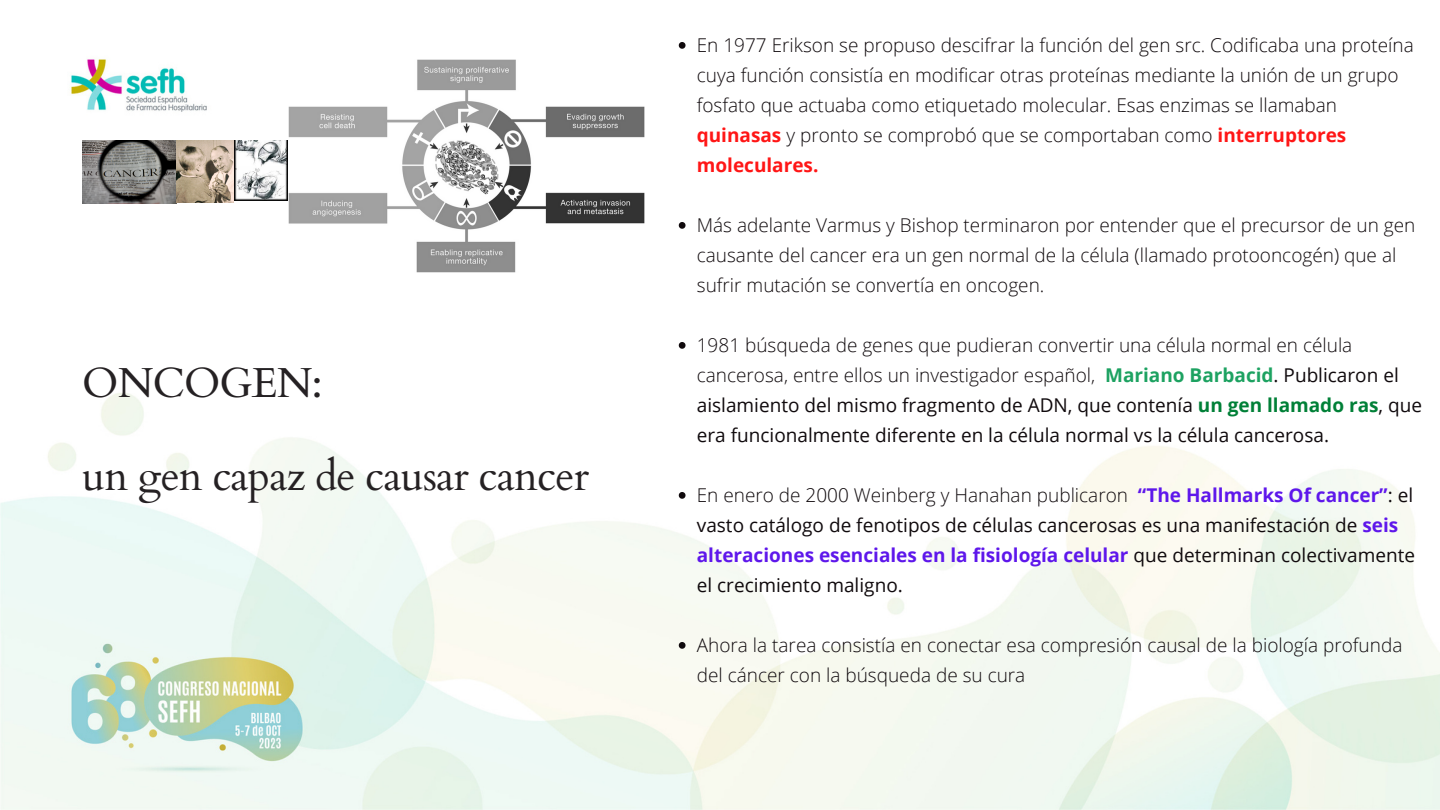
<style>
.page{position:relative;width:1440px;height:810px;background:#fff}
.page>*{position:absolute;margin:0;border:0;box-sizing:border-box;transform-origin:0 0}
.t1{font:42px "Cardo";letter-spacing:-.02em;color:#252123}
.t2{font:300 19px/30px "Open Sans";color:#100a0d}
.t3{font:19px/30px "Open Sans";color:#100a0d}
.s1{font-weight:700;color:#ff1616}
.s2{font-weight:300}
.s3{font-weight:700;color:#1da261}
.s4{font-weight:700;color:#008037}
.s5{font-weight:700;color:#5e17eb}
</style>
<div class="page">
<img style="left:0;top:44px;width:1440px;height:766px">
<img style="left:82px;top:140px;width:152px;height:63px">
<img style="left:235px;top:140px;width:53px;height:60px">
<img style="left:288px;top:59px;width:356px;height:214px">
<svg style="left:679px;top:42px;width:7px;height:7px"></svg>
<svg style="left:679px;top:222px;width:7px;height:7px"></svg>
<svg style="left:679px;top:342px;width:7px;height:7px"></svg>
<svg style="left:679px;top:492px;width:7px;height:7px"></svg>
<svg style="left:679px;top:642px;width:7px;height:7px"></svg>
<p class="t1" style="left:82px;top:356px;width:242px">ONCOGEN:</p>
<p class="t1" style="left:82px;top:449px;width:508px">un gen capaz de causar cancer</p>
<p class="t2" style="left:697px;top:29px;width:718px">En 1977 Erikson se propuso descifrar la función del gen src. Codificaba una proteína cuya función consistía en modificar otras proteínas mediante la unión de un grupo fosfato que actuaba como etiquetado molecular. Esas enzimas se llamaban <span class="s1">quinasas</span> y pronto se comprobó que se comportaban como <span class="s1">interruptores moleculares.</span></p>
<p class="t2" style="left:697px;top:209px;width:720px">Más adelante Varmus y Bishop terminaron por entender que el precursor de un gen causante del cancer era un gen normal de la célula (llamado protooncogén) que al sufrir mutación se convertía en oncogen.</p>
<p class="t3" style="left:697px;top:329px;width:727px"><span class="s2">1981 búsqueda de genes que pudieran convertir una célula normal en célula cancerosa, entre ellos un investigador español,</span> <span class="s3">Mariano Barbacid</span>. Publicaron el aislamiento del mismo fragmento de ADN, que contenía <span class="s4">un gen llamado ras</span>, que era funcionalmente diferente en la célula normal vs la célula cancerosa.</p>
<p class="t3" style="left:697px;top:479px;width:720px"><span class="s2">En enero de 2000 Weinberg y Hanahan publicaron</span> <span class="s5">“The Hallmarks Of cancer”</span>: el vasto catálogo de fenotipos de células cancerosas es una manifestación de <span class="s5">seis alteraciones esenciales en la fisiología celular</span> que determinan colectivamente el crecimiento maligno.</p>
<p class="t2" style="left:697px;top:629px;width:707px">Ahora la tarea consistía en conectar esa compresión causal de la biología profunda del cáncer con la búsqueda de su cura</p>
</div>
